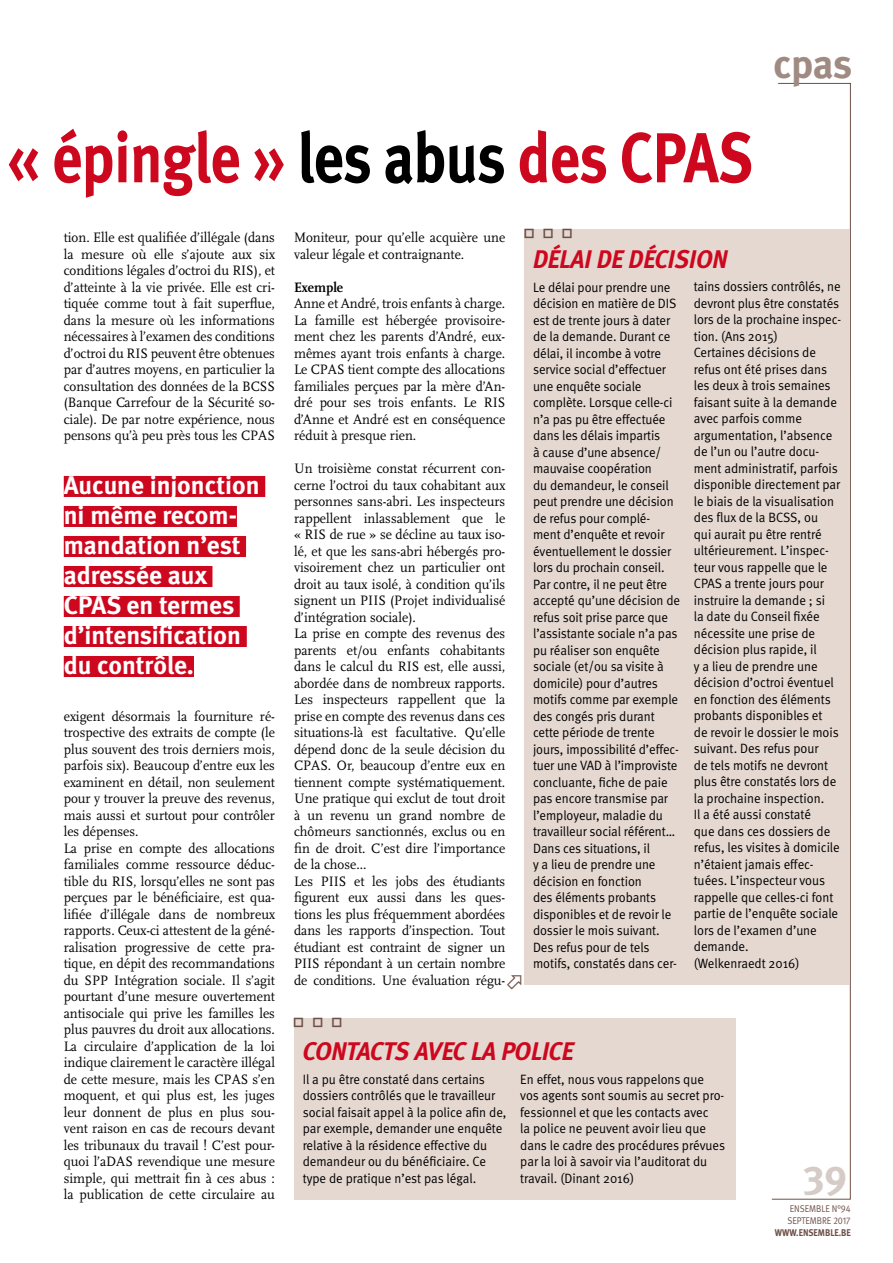
<style>
.page{position:relative;width:893px;height:1263px;background:#fff}
.page>*{position:absolute;margin:0;border:0;box-sizing:border-box;transform-origin:0 0}
.t1{font:700 70.5px "Meta";letter-spacing:-.015em;color:#cd071e;scale:.85 1}
.t2{font:700 40.5px "Meta";color:#a08b83}
.t3{font:40.5px "Meta Bold Expert";color:#d5cbc7}
.t4{font:700 25.5px/30px "Meta";color:#fff}
.t5{font:italic 700 25.5px "Meta";letter-spacing:-.005em;color:#cd071e;scale:.95 1}
.t6{font:14.25px/16.5px "Scala";color:#000;scale:.95 1}
.t7{font:700 14.25px "Scala";color:#000;scale:.95 1}
.t8{font:13.5px/16.5px "Meta Normal";letter-spacing:-.005em;color:#000;scale:.95 1}
.t9{font:9.75px/12px "Meta Normal";color:#6d5048;scale:.9 1}
.t10{font:700 9.75px "Meta";color:#6d5048;scale:.9 1}
.s1{color:#000}
.s2{font-family:"Meta Normal Expert"}
</style>
<div class="page">
<svg style="left:772px;top:83px;width:79px;height:1116px"></svg>
<div style="left:524px;top:229px;width:326px;height:756px;background:#e5d8d1"></div>
<div style="left:294px;top:1018px;width:442px;height:181px;background:#e5d8d1"></div>
<div style="left:64px;top:476px;width:201px;height:21px;background:#cd071e"></div>
<div style="left:64px;top:506px;width:173px;height:21px;background:#cd071e"></div>
<div style="left:64px;top:536px;width:182px;height:21px;background:#cd071e"></div>
<div style="left:64px;top:566px;width:148px;height:21px;background:#cd071e"></div>
<div style="left:64px;top:596px;width:176px;height:21px;background:#cd071e"></div>
<div style="left:64px;top:626px;width:183px;height:21px;background:#cd071e"></div>
<div style="left:64px;top:656px;width:130px;height:21px;background:#cd071e"></div>
<h1 class="t1" style="left:7px;top:116px;width:879px">« épingle » <span class="s1">les abus</span> des CPAS</h1>
<h2 class="t2" style="left:773px;top:40px;width:80px">cpas</h2>
<p class="t6" style="left:64px;top:229px;width:224px;text-align:justify">tion. Elle est qualifiée d’illégale (dans la mesure où elle s’ajoute aux six conditions légales d’octroi du RIS), et d’atteinte à la vie privée. Elle est cri&shy;tiquée comme tout à fait superflue, dans la mesure où les informations nécessaires à l’examen des conditions d’octroi du RIS peuvent être obtenues par d’autres moyens, en particulier la consultation des données de la BCSS (Banque Carrefour de la Sécurité so&shy;ciale). De par notre expérience, nous pensons qu’à peu près tous les CPAS</p>
<h3 class="t4" style="left:64px;top:470px;width:197px">Aucune injonction ni même recom&shy;mandation n’est adressée aux<br>CPAS en termes d’intensification du contrôle.</h3>
<p class="t6" style="left:64px;top:708px;width:224px">exigent désormais la fourniture ré&shy;trospective des extraits de compte (le plus souvent des trois derniers mois, parfois six). Beaucoup d’entre eux les examinent en détail, non seulement pour y trouver la preuve des revenus, mais aussi et surtout pour contrôler les dépenses.<br>La prise en compte des allocations familiales comme ressource déduc&shy;tible du RIS, lorsqu’elles ne sont pas perçues par le bénéficiaire, est qua&shy;lifiée d’illégale dans de nombreux rapports. Ceux-ci attestent de la géné&shy;ralisation progressive de cette pra&shy;tique, en dépit des recommandations du SPP Intégration sociale. Il s’agit pourtant d’une mesure ouvertement antisociale qui prive les familles les plus pauvres du droit aux allocations.<br>La circulaire d’application de la loi indique clairement le caractère illégal de cette mesure, mais les CPAS s’en moquent, et qui plus est, les juges leur donnent de plus en plus sou&shy;vent raison en cas de recours devant les tribunaux du travail ! C’est pour&shy;quoi l’aDAS revendique une mesure simple, qui mettrait fin à ces abus : la publication de cette circulaire au</p>
<p class="t6" style="left:294px;top:229px;width:224px">Moniteur, pour qu’elle acquière une valeur légale et contraignante.</p>
<p class="t7" style="left:294px;top:279px;width:53px">Exemple</p>
<p class="t6" style="left:294px;top:295px;width:224px;text-align:justify">Anne et André, trois enfants à charge.<br>La famille est hébergée provisoire&shy;ment chez les parents d’André, eux&shy;mêmes ayant trois enfants à charge.<br>Le CPAS tient compte des allocations familiales perçues par la mère d’An&shy;dré pour ses trois enfants. Le RIS d’Anne et André est en conséquence réduit à presque rien.</p>
<p class="t6" style="left:294px;top:460px;width:224px">Un troisième constat récurrent con&shy;cerne l’octroi du taux cohabitant aux personnes sans-abri. Les inspecteurs rappellent inlassablement que le « RIS de rue » se décline au taux iso&shy;lé, et que les sans-abri hébergés pro&shy;visoirement chez un particulier ont droit au taux isolé, à condition qu’ils signent un PIIS (Projet individualisé d’intégration sociale).<br>La prise en compte des revenus des parents et/ou enfants cohabitants dans le calcul du RIS est, elle aussi, abordée dans de nombreux rapports.<br>Les inspecteurs rappellent que la prise en compte des revenus dans ces situations-là est facultative. Qu’elle dépend donc de la seule décision du CPAS. Or, beaucoup d’entre eux en tiennent compte systématiquement.<br>Une pratique qui exclut de tout droit à un revenu un grand nombre de chômeurs sanctionnés, exclus ou en fin de droit. C’est dire l’importance de la chose...<br>Les PIIS et les jobs des étudiants figurent eux aussi dans les ques&shy;tions les plus fréquemment abordées dans les rapports d’inspection. Tout étudiant est contraint de signer un PIIS répondant à un certain nombre de conditions. Une évaluation régu-</p>
<h3 class="t5" style="left:533px;top:244px;width:206px">DÉLAI DE DÉCISION</h3>
<p class="t8" style="left:533px;top:278px;width:156px">Le délai pour prendre une décision en matière de DIS est de trente jours à dater de la demande. Durant ce délai, il incombe à votre service social d’effectuer une enquête sociale complète. Lorsque celle-ci n’a pas pu être effectuée dans les délais impartis<br>à cause d’une absence/ mauvaise coopération<br>du demandeur, le conseil peut prendre une décision de refus pour complé&shy;ment d’enquête et revoir éventuellement le dossier lors du prochain conseil.<br>Par contre, il ne peut être accepté qu’une décision de refus soit prise parce que l’assistante sociale n’a pas pu réaliser son enquête sociale (et/ou sa visite à domicile) pour d’autres motifs comme par exemple des congés pris durant cette période de trente jours, impossibilité d’effec&shy;tuer une VAD à l’improviste concluante, fiche de paie pas encore transmise par l’employeur, maladie du travailleur social référent…<br>Dans ces situations, il<br>y a lieu de prendre une décision en fonction<br>des éléments probants disponibles et de revoir le dossier le mois suivant.<br>Des refus pour de tels motifs, constatés dans cer-</p>
<p class="t8" style="left:694px;top:278px;width:157px">tains dossiers contrôlés, ne devront plus être constatés lors de la prochaine inspec&shy;tion. (Ans 2015)<br>Certaines décisions de refus ont été prises dans les deux à trois semaines faisant suite à la demande avec parfois comme argumentation, l’absence de l’un ou l’autre docu&shy;ment administratif, parfois disponible directement par le biais de la visualisation des flux de la BCSS, ou<br>qui aurait pu être rentré ultérieurement. L’inspec&shy;teur vous rappelle que le<br>CPAS a trente jours pour instruire la demande ; si<br>la date du Conseil fixée nécessite une prise de décision plus rapide, il<br>y a lieu de prendre une décision d’octroi éventuel en fonction des éléments probants disponibles et<br>de revoir le dossier le mois suivant. Des refus pour<br>de tels motifs ne devront plus être constatés lors de la prochaine inspection.<br>Il a été aussi constaté<br>que dans ces dossiers de refus, les visites à domicile n’étaient jamais effec&shy;tuées. L’inspecteur vous rappelle que celles-ci font partie de l’enquête sociale lors de l’examen d’une demande.<br>(Welkenraedt 2016)</p>
<h3 class="t5" style="left:303px;top:1036px;width:287px">CONTACTS AVEC LA POLICE</h3>
<p class="t8" style="left:303px;top:1070px;width:216px">Il a pu être constaté dans certains dossiers contrôlés que le travailleur social faisait appel à la police afin de, par exemple, demander une enquête relative à la résidence effective du demandeur ou du bénéficiaire. Ce type de pratique n’est pas légal.</p>
<p class="t8" style="left:520px;top:1070px;width:217px">En effet, nous vous rappelons que vos agents sont soumis au secret pro&shy;fessionnel et que les contacts avec<br>la police ne peuvent avoir lieu que dans le cadre des procédures prévues par la loi à savoir via l’auditorat du travail. (Dinant 2016)</p>
<h2 class="t3" style="left:803px;top:1156px;width:45px">39</h2>
<p class="t9" style="left:787px;top:1203px;width:72px">ensemble n°<span class="s2">94 </span>septembre <span class="s2">2017</span></p>
<p class="t10" style="left:775px;top:1227px;width:86px">www.ensemble.be</p>
</div>
